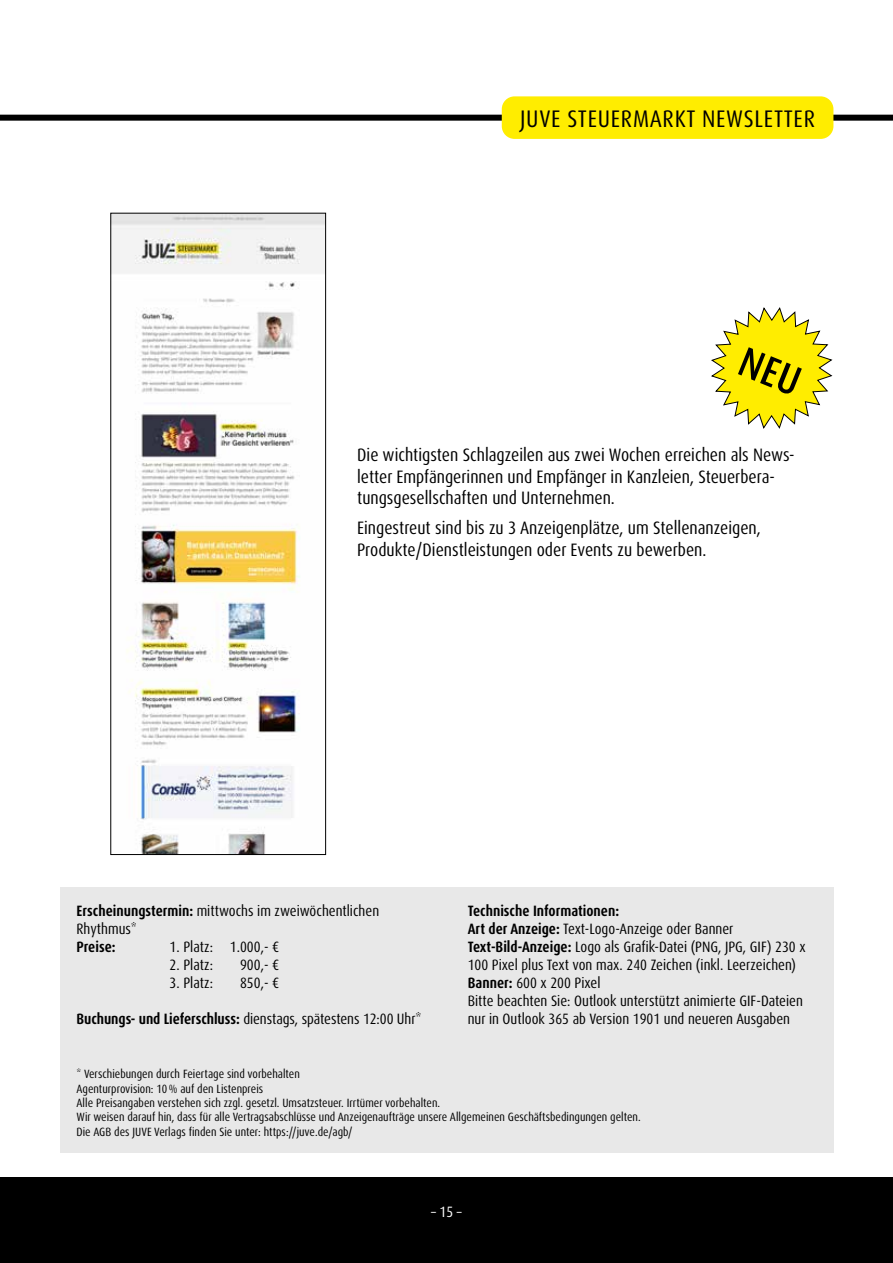
<style>
.page{position:relative;width:893px;height:1263px;background:#fff}
.page>*{position:absolute;margin:0;border:0;box-sizing:border-box;transform-origin:0 0}
.t1{font:condensed 24px "Dax OT";letter-spacing:.03em;color:#000}
.t2{font:condensed 18px/21.6px "Dax OT";color:#000}
.t3{font:condensed 15px/18px "Dax OT";color:#000}
.t4{font:700 condensed 15px "Dax OT";color:#000}
.t5{font:condensed 15px "Dax OT";color:#fff}
.t6{font:condensed 12px/14.4px "Dax OT";color:#000}
.s1{font-weight:700}
</style>
<div class="page">
<div style="left:0;top:1178px;width:893px;height:85px;background:#000"></div>
<div style="left:60px;top:887px;width:773px;height:265px;background:#e8e8e8"></div>
<img style="left:113px;top:215px;width:211px;height:638px">
<div style="left:111px;top:213px;width:215px;height:642px;border:1px solid #000"></div>
<div style="left:0;top:115px;width:893px;height:6px;background:#000"></div>
<div style="left:502px;top:96px;width:331px;height:43px;background:#ffed00;border-radius:13px"></div>
<svg style="left:711px;top:307px;width:121px;height:122px"></svg>
<h1 class="t1" style="left:520px;top:103px;width:296px">JUVE STEUERMARKT NEWSLETTER</h1>
<p class="t2" style="left:357px;top:444px;width:437px">Die wichtigsten Schlagzeilen aus zwei Wochen erreichen als News&shy;letter Empfängerinnen und Empfänger in Kanzleien, Steuerbera&shy;tungsgesellschaften und Unternehmen.</p>
<p class="t2" style="left:357px;top:517px;width:405px">Eingestreut sind bis zu 3 Anzeigenplätze, um Stellenanzeigen,<br>Produkte/Dienstleistungen oder Events zu bewerben.</p>
<p class="t3" style="left:77px;top:902px;width:304px"><span class="s1">Erscheinungstermin:</span> mittwochs im zweiwöchentlichen<br>Rhythmus*</p>
<p class="t4" style="left:77px;top:937px;width:41px">Preise:</p>
<p class="t3" style="left:170px;top:938px;width:111px">1. Platz: 1.000,- €</p>
<p class="t3" style="left:170px;top:956px;width:45px">2. Platz:</p>
<p class="t3" style="left:240px;top:956px;width:40px">900,- €</p>
<p class="t3" style="left:170px;top:974px;width:45px">3. Platz:</p>
<p class="t3" style="left:240px;top:974px;width:40px">850,- €</p>
<p class="t3" style="left:77px;top:1010px;width:347px"><span class="s1">Buchungs- und Lieferschluss:</span> dienstags, spätestens 12:00 Uhr*</p>
<p class="t3" style="left:468px;top:902px;width:339px"><span class="s1">Technische Informationen:<br>Art der Anzeige:</span> Text-Logo-Anzeige oder Banner <span class="s1">Text-Bild-Anzeige:</span> Logo als Grafik-Datei (PNG, JPG, GIF) 230 x 100 Pixel plus Text von max. 240 Zeichen (inkl. Leerzeichen)<br><span class="s1">Banner:</span> 600 x 200 Pixel<br>Bitte beachten Sie: Outlook unterstützt animierte GIF-Dateien nur in Outlook 365 ab Version 1901 und neueren Ausgaben</p>
<p class="t6" style="left:77px;top:1067px;width:564px">* Verschiebungen durch Feiertage sind vorbehalten<br>Agenturprovision: 10% auf den Listenpreis<br>Alle Preisangaben verstehen sich zzgl. gesetzl. Umsatzsteuer. Irrtümer vorbehalten.<br>Wir weisen darauf hin, dass für alle Vertragsabschlüsse und Anzeigenaufträge unsere Allgemeinen Geschäftsbedingungen gelten.<br>Die AGB des JUVE Verlags finden Sie unter: https://juve.de/agb/</p>
<p class="t5" style="left:431px;top:1202px;width:32px">– 15 –</p>
</div>
